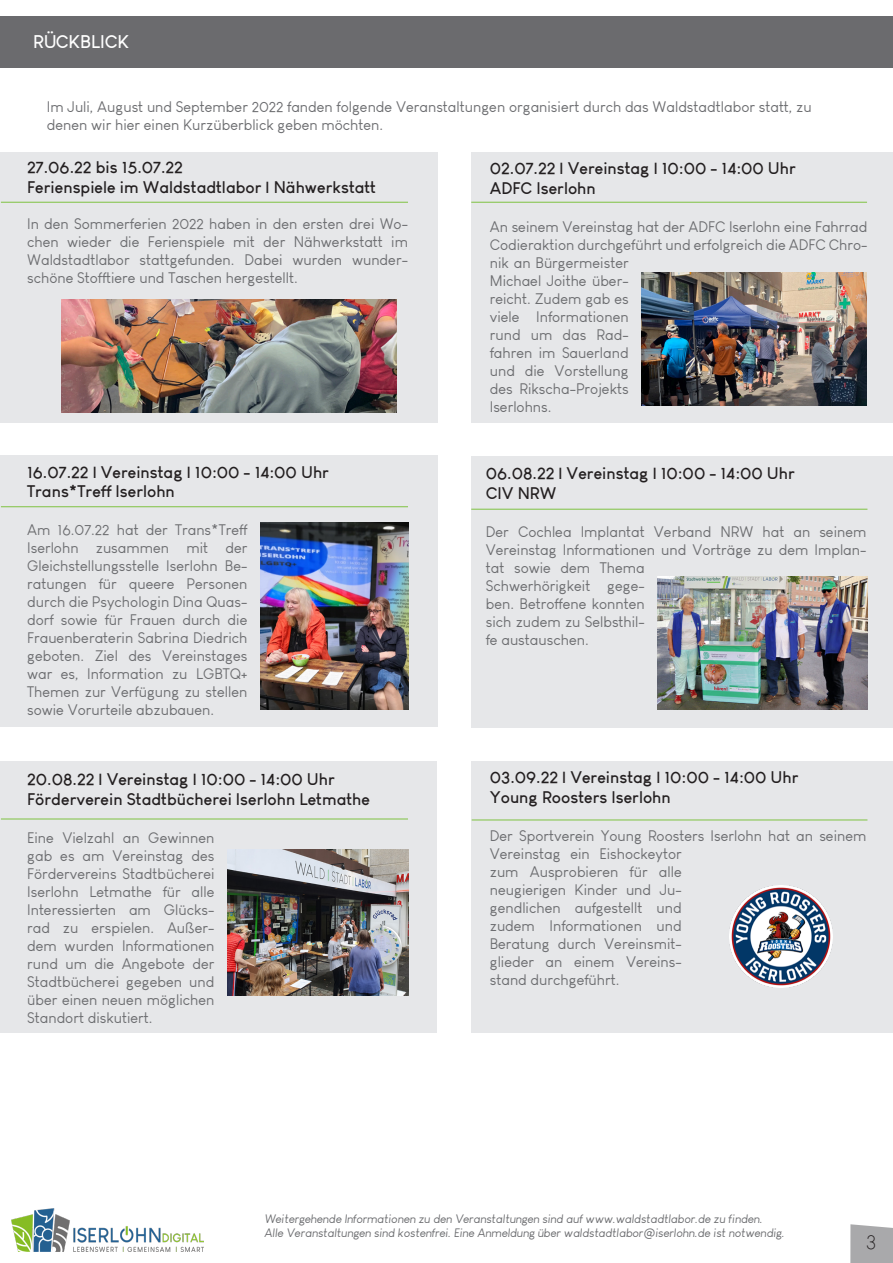
<style>
.page{position:relative;width:893px;height:1263px;background:#fff}
.page>*{position:absolute;margin:0;border:0;box-sizing:border-box;transform-origin:0 0}
.t1{font:300 21px "Louis George Cafe";color:#231f20}
.t2{font:700 18px "Louis George Cafe";color:#fff}
.t3{font:700 16.5px "Louis George Cafe";color:#231f20}
.t4{font:15px/18px "Louis George Cafe";color:#6c6d70}
.t5{font:italic 12px "Louis George Cafe";color:#6c6d70}
</style>
<div class="page">
<svg style="left:850px;top:1224px;width:43px;height:39px;background:#aeaeb0"></svg>
<img style="left:11px;top:1209px;width:193px;height:42px">
<div style="left:0;top:16px;width:893px;height:51px;background:#6b6b6e"></div>
<div style="left:0;top:152px;width:438px;height:271px;background:#e6e7e9"></div>
<div style="left:471px;top:152px;width:422px;height:271px;background:#e6e7e9"></div>
<hr style="left:1px;top:202px;width:407px;height:1px;background:#7fc241">
<hr style="left:471px;top:202px;width:396px;height:1px;background:#7fc241">
<img style="left:641px;top:272px;width:225px;height:133px">
<img style="left:61px;top:299px;width:335px;height:113px">
<div style="left:0;top:455px;width:438px;height:272px;background:#e6e7e9"></div>
<div style="left:471px;top:456px;width:422px;height:272px;background:#e6e7e9"></div>
<hr style="left:1px;top:506px;width:407px;height:1px;background:#7fc241">
<hr style="left:471px;top:509px;width:396px;height:1px;background:#7fc241">
<img style="left:260px;top:522px;width:148px;height:188px">
<img style="left:658px;top:577px;width:209px;height:133px">
<div style="left:0;top:761px;width:437px;height:271px;background:#e6e7e9"></div>
<hr style="left:1px;top:819px;width:407px;height:1px;background:#7fc241">
<img style="left:227px;top:849px;width:181px;height:146px">
<div style="left:471px;top:761px;width:422px;height:271px;background:#e6e7e9"></div>
<hr style="left:472px;top:820px;width:395px;height:1px;background:#7fc241">
<img style="left:730px;top:885px;width:102px;height:102px">
<p class="t2" style="left:33px;top:30px;width:98px">RÜCKBLICK</p>
<p class="t4" style="left:47px;top:98px;width:766px">Im Juli, August und September 2022 fanden folgende Veranstaltungen organisiert durch das Waldstadtlabor statt, zu denen wir hier einen Kurzüberblick geben möchten.</p>
<p class="t3" style="left:27px;top:157px;width:157px">27.06.22 bis 15.07.22</p>
<p class="t3" style="left:27px;top:177px;width:350px">Ferienspiele im Waldstadtlabor | Nähwerkstatt</p>
<p class="t4" style="left:27px;top:215px;width:382px;text-align:justify">In den Sommerferien 2022 haben in den ersten drei Wo&shy;chen wieder die Ferienspiele mit der Nähwerkstatt im Waldstadtlabor stattgefunden. Dabei wurden wunder&shy;schöne Stofftiere und Taschen hergestellt.</p>
<p class="t3" style="left:490px;top:158px;width:308px">02.07.22 | Vereinstag | 10:00 - 14:00 Uhr</p>
<p class="t3" style="left:490px;top:178px;width:108px">ADFC Iserlohn</p>
<p class="t4" style="left:490px;top:218px;width:379px">An seinem Vereinstag hat der ADFC Iserlohn eine Fahrrad<br>Codieraktion durchgeführt und erfolgreich die ADFC Chro&shy;nik an Bürgermeister<br>Michael Joithe über-<br>reicht. Zudem gab es<br>viele Informationen<br>rund um das Rad-<br>fahren im Sauerland<br>und die Vorstellung<br>des Rikscha-Projekts<br>Iserlohns.</p>
<p class="t3" style="left:27px;top:461px;width:303px">16.07.22 | Vereinstag | 10:00 - 14:00 Uhr</p>
<p class="t3" style="left:27px;top:481px;width:149px">Trans*Treff Iserlohn</p>
<p class="t4" style="left:27px;top:521px;width:222px;text-align:justify">Am 16.07.22 hat der Trans*Treff Iserlohn zusammen mit der Gleichstellungsstelle Iserlohn Be&shy;ratungen für queere Personen durch die Psychologin Dina Quas&shy;dorf sowie für Frauen durch die Frauenberaterin Sabrina Diedrich geboten. Ziel des Vereinstages war es, Information zu LGBTQ+ Themen zur Verfügung zu stellen sowie Vorurteile abzubauen.</p>
<p class="t3" style="left:27px;top:769px;width:309px">20.08.22 | Vereinstag | 10:00 - 14:00 Uhr</p>
<p class="t3" style="left:27px;top:789px;width:344px">Förderverein Stadtbücherei Iserlohn Letmathe</p>
<p class="t4" style="left:27px;top:828px;width:189px;text-align:justify">Eine Vielzahl an Gewinnen gab es am Vereinstag des Fördervereins Stadtbücherei Iserlohn Letmathe für alle Interessierten am Glücks&shy;rad zu erspielen. Außer&shy;dem wurden Informationen rund um die Angebote der Stadtbücherei gegeben und über einen neuen möglichen Standort diskutiert.</p>
<p class="t3" style="left:486px;top:463px;width:311px">06.08.22 | Vereinstag | 10:00 - 14:00 Uhr</p>
<p class="t3" style="left:486px;top:482px;width:72px">CIV NRW</p>
<p class="t4" style="left:486px;top:522px;width:382px">Der Cochlea Implantat Verband NRW hat an seinem<br>Vereinstag Informationen und Vorträge zu dem Implan&shy;tat sowie dem Thema<br>Schwerhörigkeit gege-<br>ben. Betroffene konnten<br>sich zudem zu Selbsthil-<br>fe austauschen.</p>
<p class="t3" style="left:490px;top:767px;width:310px">03.09.22 | Vereinstag | 10:00 - 14:00 Uhr</p>
<p class="t3" style="left:490px;top:787px;width:183px">Young Roosters Iserlohn</p>
<p class="t4" style="left:490px;top:827px;width:378px">Der Sportverein Young Roosters Iserlohn hat an seinem<br>Vereinstag ein Eishockeytor<br>zum Ausprobieren für alle<br>neugierigen Kinder und Ju-<br>gendlichen aufgestellt und<br>zudem Informationen und<br>Beratung durch Vereinsmit-<br>glieder an einem Vereins-<br>stand durchgeführt.</p>
<p class="t5" style="left:264px;top:1211px;width:500px">Weitergehende Informationen zu den Veranstaltungen sind auf www.waldstadtlabor.de zu finden.</p>
<p class="t5" style="left:264px;top:1226px;width:522px">Alle Veranstaltungen sind kostenfrei. Eine Anmeldung über waldstadtlabor@iserlohn.de ist notwendig.</p>
<p class="t1" style="left:866px;top:1229px;width:12px">3</p>
</div>
